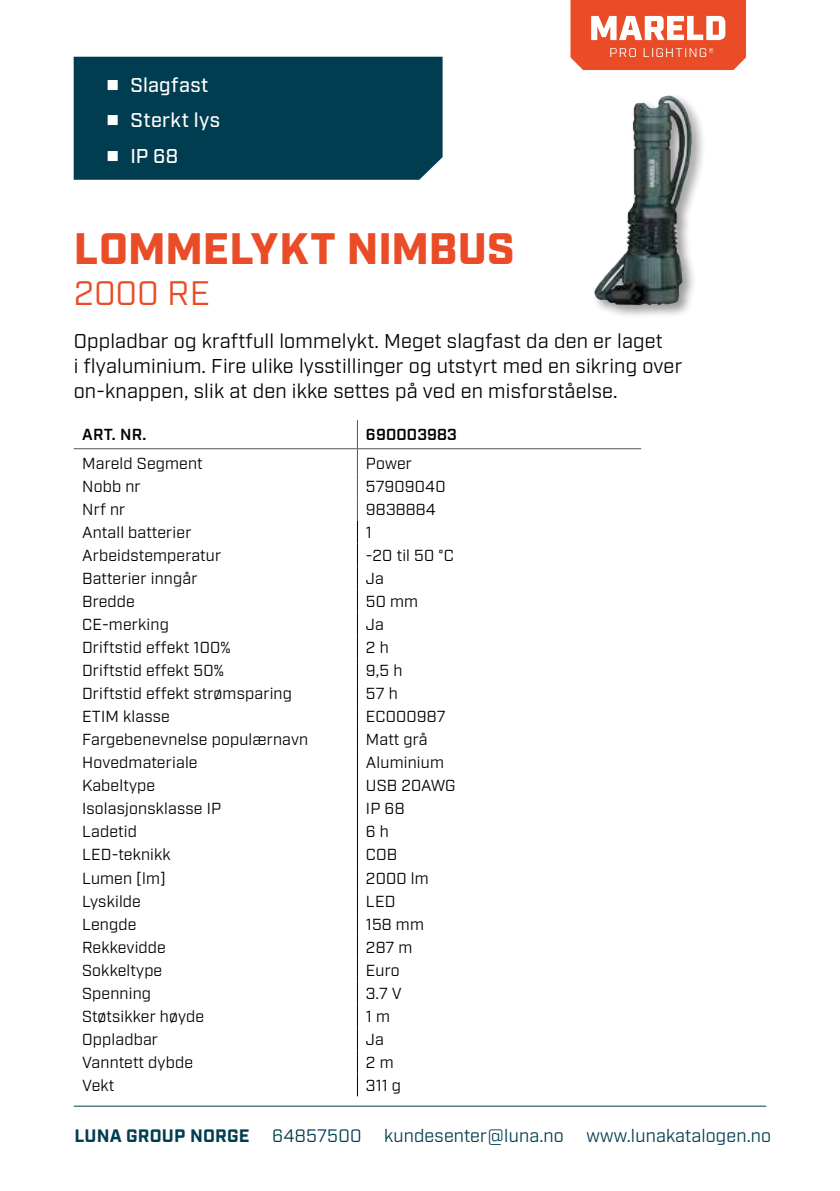
<style>
.page{position:relative;width:840px;height:1191px;background:#fff}
.page>*{position:absolute;margin:0;border:0;box-sizing:border-box;transform-origin:0 0}
.t1{font:900 44px "Industry";color:#e94c26}
.t2{font:34px "Industry";color:#e94c26}
.t3{font:20px/25px "Industry";letter-spacing:.01em;color:#000}
.t4{font:500 20px/35.4px "Industry";letter-spacing:.02em;color:#fff}
.t5{font:18px "Industry";letter-spacing:.01em;color:#003d50}
.t6{font:700 18px "Industry";letter-spacing:.01em;color:#003d50}
.t7{font:16px "Industry";letter-spacing:.01em;color:#000}
.t8{font:600 16px "Industry";letter-spacing:.01em;color:#000}
</style>
<div class="page">
<hr style="left:74px;top:1105px;width:691px;height:1px;background:#003d50">
<div style="left:591px;top:93px;width:115px;height:226px;background:#000;opacity:.4"></div>
<img style="left:594px;top:95px;width:74px;height:208px">
<svg style="left:357px;top:420px;width:1px;height:676px"></svg>
<hr style="left:74px;top:448px;width:283px;height:1px;background:#575756">
<hr style="left:357px;top:448px;width:284px;height:1px;background:#575756">
<div style="left:74px;top:57px;width:368px;height:123px;background:#003d50"></div>
<svg style="left:570px;top:0;width:175px;height:70px"></svg>
<svg style="left:108px;top:80px;width:10px;height:10px"></svg>
<svg style="left:108px;top:115px;width:10px;height:10px"></svg>
<svg style="left:108px;top:151px;width:10px;height:10px"></svg>
<p class="t4" style="left:130px;top:68px;width:91px">Slagfast<br>Sterkt lys<br>IP 68</p>
<h1 class="t1" style="left:74px;top:223px;width:442px">LOMMELYKT NIMBUS</h1>
<h2 class="t2" style="left:74px;top:273px;width:138px">2000 RE</h2>
<p class="t3" style="left:74px;top:329px;width:610px">Oppladbar og kraftfull lommelykt. Meget slagfast da den er laget<br>i flyaluminium. Fire ulike lysstillinger og utstyrt med en sikring over on-knappen, slik at den ikke settes på ved en misforståelse.</p>
<p class="t8" style="left:82px;top:425px;width:65px">ART. NR.</p>
<p class="t8" style="left:366px;top:425px;width:92px">690003983</p>
<p class="t7" style="left:82px;top:454px;width:122px">Mareld Segment</p>
<p class="t7" style="left:366px;top:454px;width:47px">Power</p>
<p class="t7" style="left:82px;top:477px;width:60px">Nobb nr</p>
<p class="t7" style="left:366px;top:477px;width:81px">57909040</p>
<p class="t7" style="left:82px;top:500px;width:45px">Nrf nr</p>
<p class="t7" style="left:366px;top:500px;width:71px">9838884</p>
<p class="t7" style="left:82px;top:523px;width:111px">Antall batterier</p>
<p class="t7" style="left:366px;top:523px;width:7px">1</p>
<p class="t7" style="left:82px;top:546px;width:140px">Arbeidstemperatur</p>
<p class="t7" style="left:366px;top:546px;width:89px">-20 til 50 °C</p>
<p class="t7" style="left:82px;top:569px;width:117px">Batterier inngår</p>
<p class="t7" style="left:366px;top:569px;width:19px">Ja</p>
<p class="t7" style="left:82px;top:592px;width:54px">Bredde</p>
<p class="t7" style="left:366px;top:592px;width:54px">50 mm</p>
<p class="t7" style="left:82px;top:615px;width:88px">CE-merking</p>
<p class="t7" style="left:366px;top:615px;width:19px">Ja</p>
<p class="t7" style="left:82px;top:638px;width:150px">Driftstid effekt 100%</p>
<p class="t7" style="left:366px;top:638px;width:24px">2 h</p>
<p class="t7" style="left:82px;top:661px;width:143px">Driftstid effekt 50%</p>
<p class="t7" style="left:366px;top:661px;width:38px">9,5 h</p>
<p class="t7" style="left:82px;top:684px;width:211px">Driftstid effekt strømsparing</p>
<p class="t7" style="left:366px;top:684px;width:33px">57 h</p>
<p class="t7" style="left:82px;top:707px;width:89px">ETIM klasse</p>
<p class="t7" style="left:366px;top:707px;width:81px">EC000987</p>
<p class="t7" style="left:82px;top:730px;width:227px">Fargebenevnelse populærnavn</p>
<p class="t7" style="left:366px;top:730px;width:63px">Matt grå</p>
<p class="t7" style="left:82px;top:753px;width:117px">Hovedmateriale</p>
<p class="t7" style="left:366px;top:753px;width:79px">Aluminium</p>
<p class="t7" style="left:82px;top:776px;width:74px">Kabeltype</p>
<p class="t7" style="left:366px;top:776px;width:91px">USB 20AWG</p>
<p class="t7" style="left:82px;top:799px;width:140px">Isolasjonsklasse IP</p>
<p class="t7" style="left:366px;top:799px;width:40px">IP 68</p>
<p class="t7" style="left:82px;top:822px;width:56px">Ladetid</p>
<p class="t7" style="left:366px;top:822px;width:25px">6 h</p>
<p class="t7" style="left:82px;top:845px;width:90px">LED-teknikk</p>
<p class="t7" style="left:366px;top:845px;width:33px">COB</p>
<p class="t7" style="left:82px;top:868px;width:85px">Lumen [lm]</p>
<p class="t7" style="left:366px;top:868px;width:64px">2000 lm</p>
<p class="t7" style="left:82px;top:891px;width:60px">Lyskilde</p>
<p class="t7" style="left:366px;top:891px;width:31px">LED</p>
<p class="t7" style="left:82px;top:914px;width:56px">Lengde</p>
<p class="t7" style="left:366px;top:914px;width:59px">158 mm</p>
<p class="t7" style="left:82px;top:937px;width:85px">Rekkevidde</p>
<p class="t7" style="left:366px;top:937px;width:48px">287 m</p>
<p class="t7" style="left:82px;top:960px;width:82px">Sokkeltype</p>
<p class="t7" style="left:366px;top:960px;width:35px">Euro</p>
<p class="t7" style="left:82px;top:983px;width:70px">Spenning</p>
<p class="t7" style="left:366px;top:983px;width:37px">3.7 V</p>
<p class="t7" style="left:82px;top:1006px;width:123px">Støtsikker høyde</p>
<p class="t7" style="left:366px;top:1006px;width:25px">1 m</p>
<p class="t7" style="left:82px;top:1029px;width:77px">Oppladbar</p>
<p class="t7" style="left:366px;top:1029px;width:19px">Ja</p>
<p class="t7" style="left:82px;top:1052px;width:112px">Vanntett dybde</p>
<p class="t7" style="left:366px;top:1052px;width:29px">2 m</p>
<p class="t7" style="left:82px;top:1075px;width:34px">Vekt</p>
<p class="t7" style="left:366px;top:1075px;width:37px">311 g</p>
<p class="t6" style="left:74px;top:1125px;width:176px">LUNA GROUP NORGE</p>
<p class="t5" style="left:272px;top:1125px;width:91px">64857500</p>
<p class="t5" style="left:384px;top:1125px;width:181px">kundesenter@luna.no</p>
<p class="t5" style="left:586px;top:1125px;width:186px">www.lunakatalogen.no</p>
</div>
